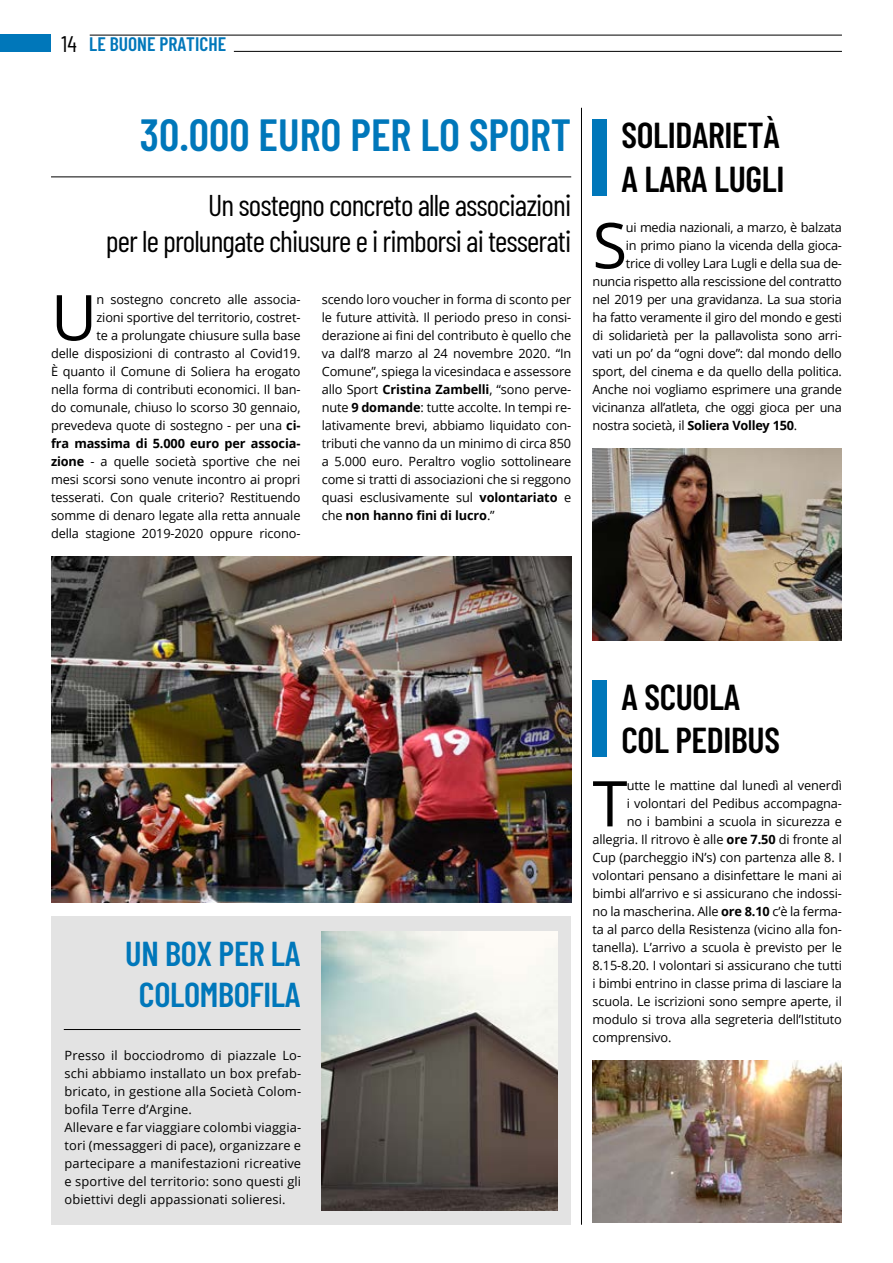
<style>
.page{position:relative;width:893px;height:1263px;background:#fff}
.page>*{position:absolute;margin:0;border:0;box-sizing:border-box;transform-origin:0 0}
.t1{font:63.15px "Open Sans";color:#000}
.t2{font:600 45px "Barlow Condensed";color:#0077ba}
.t3{font:600 36px/43.2px "Barlow Condensed";letter-spacing:-.01em;color:#000}
.t4{font:600 34.5px/41.4px "Barlow Condensed";letter-spacing:-.01em;color:#0077ba;text-align:center}
.t5{font:30px/36px "Barlow Condensed";letter-spacing:-.03em;color:#000;text-align:right}
.t6{font:600 19.5px "Barlow Condensed";color:#0077ba}
.t7{font:12.75px/18px "Open Sans";letter-spacing:-.01em;color:#000;text-align:right}
.t8{font:12.75px/18px "Open Sans";letter-spacing:.01em;color:#000}
.s1{font-weight:400;font-size:22.5px;color:#000}
.s2{font-weight:700}
</style>
<div class="page">
<hr style="left:90px;top:35px;width:752px;height:1px;background:#000">
<hr style="left:234px;top:51px;width:608px;height:1px;background:#000">
<div style="left:0;top:35px;width:51px;height:17px;background:#0077ba"></div>
<hr style="left:51px;top:176px;width:520px;height:1px;background:#000">
<div style="left:592px;top:119px;width:15px;height:77px;background:#0077ba"></div>
<div style="left:592px;top:680px;width:15px;height:77px;background:#0077ba"></div>
<div style="left:52px;top:916px;width:519px;height:309px;background:#e3e3e3"></div>
<hr style="left:64px;top:1029px;width:236px;height:1px;background:#000">
<img style="left:322px;top:932px;width:236px;height:279px">
<img style="left:52px;top:556px;width:519px;height:347px">
<img style="left:592px;top:448px;width:250px;height:192px">
<img style="left:592px;top:1060px;width:250px;height:162px">
<hr style="left:581px;top:108px;width:1px;height:1117px;background:#000">
<h3 class="t6" style="left:62px;top:31px;width:166px"><span class="s1">14</span> LE BUONE PRATICHE</h3>
<h2 class="t2" style="left:140px;top:103px;width:433px">30.000 EURO PER LO SPORT</h2>
<h3 class="t5" style="left:106px;top:185px;width:467px">Un sostegno concreto alle associazioni<br>per le prolungate chiusure e i rimborsi ai tesserati</h3>
<p class="t7" style="left:51px;top:290px;width:251px">n sostegno concreto alle associa-<br>zioni sportive del territorio, costret-<br>te a prolungate chiusure sulla base<br>delle disposizioni di contrasto al Covid19.<br>È quanto il Comune di Soliera ha erogato nella forma di contributi economici. Il ban&shy;do comunale, chiuso lo scorso 30 gennaio, prevedeva quote di sostegno - per una <span class="s2">ci&shy;fra massima di 5.000 euro per associa&shy;zione</span> - a quelle società sportive che nei mesi scorsi sono venute incontro ai propri tesserati. Con quale criterio? Restituendo somme di denaro legate alla retta annuale della stagione 2019-2020 oppure ricono-</p>
<p class="t7" style="left:322px;top:290px;width:251px;text-align:justify">scendo loro voucher in forma di sconto per le future attività. Il periodo preso in consi&shy;derazione ai fini del contributo è quello che va dall’8 marzo al 24 novembre 2020. “In Comune”, spiega la vicesindaca e assessore allo Sport <span class="s2">Cristina Zambelli</span>, “sono perve&shy;nute <span class="s2">9 domande</span>: tutte accolte. In tempi re&shy;lativamente brevi, abbiamo liquidato con&shy;tributi che vanno da un minimo di circa 850 a 5.000 euro. Peraltro voglio sottolineare come si tratti di associazioni che si reggono quasi esclusivamente sul <span class="s2">volontariato</span> e che <span class="s2">non hanno fini di lucro</span>.”</p>
<h1 class="t1" style="left:51px;top:274px;width:47px">U</h1>
<h3 class="t3" style="left:621px;top:112px;width:165px">SOLIDARIETÀ<br>A LARA LUGLI</h3>
<h1 class="t1" style="left:592px;top:202px;width:36px">S</h1>
<p class="t7" style="left:626px;top:218px;width:218px">ui media nazionali, a marzo, è balzata</p>
<p class="t7" style="left:626px;top:236px;width:218px">in primo piano la vicenda della gioca-</p>
<p class="t7" style="left:626px;top:254px;width:218px">trice di volley Lara Lugli e della sua de-</p>
<p class="t7" style="left:592px;top:272px;width:251px">nuncia rispetto alla rescissione del contratto</p>
<p class="t7" style="left:592px;top:290px;width:251px">nel 2019 per una gravidanza. La sua storia</p>
<p class="t7" style="left:592px;top:308px;width:251px">ha fatto veramente il giro del mondo e gesti</p>
<p class="t7" style="left:592px;top:326px;width:251px">di solidarietà per la pallavolista sono arri-</p>
<p class="t7" style="left:592px;top:344px;width:251px">vati un po’ da “ogni dove”: dal mondo dello</p>
<p class="t7" style="left:592px;top:362px;width:251px">sport, del cinema e da quello della politica.</p>
<p class="t7" style="left:592px;top:380px;width:251px">Anche noi vogliamo esprimere una grande</p>
<p class="t7" style="left:592px;top:398px;width:251px">vicinanza all’atleta, che oggi gioca per una</p>
<p class="t7" style="left:592px;top:416px;width:206px">nostra società, il <span class="s2">Soliera Volley 150</span>.</p>
<h3 class="t4" style="left:125px;top:930px;width:177px">UN BOX PER LA<br>COLOMBOFILA</h3>
<p class="t8" style="left:64px;top:1046px;width:238px">Presso il bocciodromo di piazzale Lo&shy;schi abbiamo installato un box prefab&shy;bricato, in gestione alla Società Colom&shy;bofila Terre d’Argine.<br>Allevare e far viaggiare colombi viaggia&shy;tori (messaggeri di pace), organizzare e partecipare a manifestazioni ricreative e sportive del territorio: sono questi gli obiettivi degli appassionati solieresi.</p>
<h3 class="t3" style="left:621px;top:673px;width:160px">A SCUOLA<br>COL PEDIBUS</h3>
<h1 class="t1" style="left:592px;top:760px;width:36px">T</h1>
<p class="t7" style="left:627px;top:776px;width:217px">utte le mattine dal lunedì al venerdì</p>
<p class="t7" style="left:627px;top:794px;width:217px">i volontari del Pedibus accompagna-</p>
<p class="t7" style="left:627px;top:812px;width:217px">no i bambini a scuola in sicurezza e</p>
<p class="t7" style="left:592px;top:830px;width:251px">allegria. Il ritrovo è alle <span class="s2">ore 7.50</span> di fronte al</p>
<p class="t7" style="left:592px;top:848px;width:251px">Cup (parcheggio iN’s) con partenza alle 8. I</p>
<p class="t7" style="left:592px;top:866px;width:251px">volontari pensano a disinfettare le mani ai</p>
<p class="t7" style="left:592px;top:884px;width:251px">bimbi all’arrivo e si assicurano che indossi-</p>
<p class="t7" style="left:592px;top:902px;width:251px">no la mascherina. Alle <span class="s2">ore 8.10</span> c’è la ferma-</p>
<p class="t7" style="left:592px;top:920px;width:251px">ta al parco della Resistenza (vicino alla fon-</p>
<p class="t7" style="left:592px;top:938px;width:251px">tanella). L’arrivo a scuola è previsto per le</p>
<p class="t7" style="left:592px;top:956px;width:251px">8.15-8.20. I volontari si assicurano che tutti</p>
<p class="t7" style="left:592px;top:974px;width:251px">i bimbi entrino in classe prima di lasciare la</p>
<p class="t7" style="left:592px;top:992px;width:251px">scuola. Le iscrizioni sono sempre aperte, il</p>
<p class="t7" style="left:592px;top:1010px;width:251px">modulo si trova alla segreteria dell’Istituto</p>
<p class="t7" style="left:592px;top:1028px;width:81px">comprensivo.</p>
</div>
